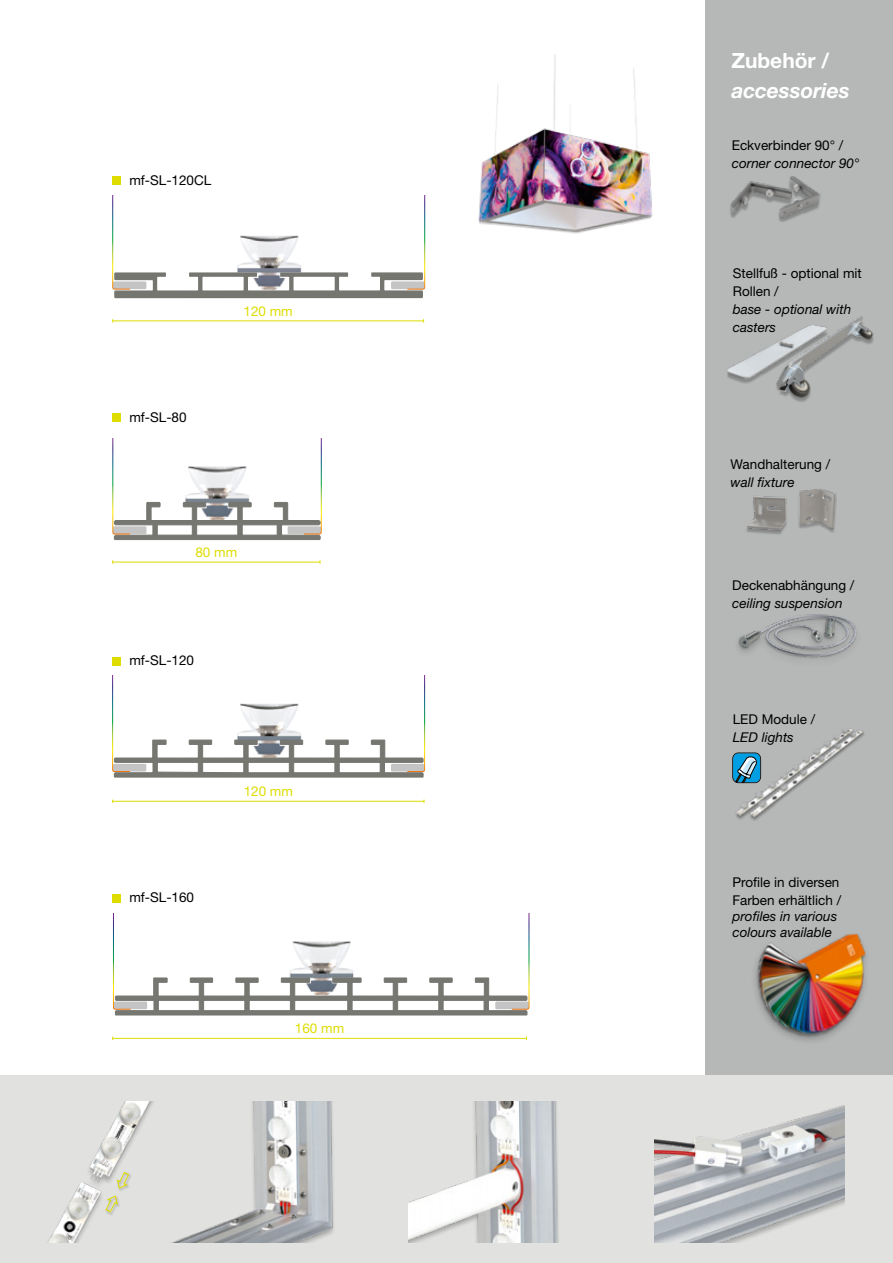
<style>
.page{position:relative;width:893px;height:1263px;background:#fff}
.page>*{position:absolute;margin:0;border:0;box-sizing:border-box;transform-origin:0 0}
.t1{font:italic 700 21px "Helvetica Neue LT Std";color:#fff}
.t2{font:700 21px "Helvetica Neue LT Std";color:#fff}
.t3{font:13.5px/18px "Helvetica Neue LT Std";color:#000}
.t4{font:italic 13.5px/18px "Helvetica Neue LT Std";color:#000}
.t5{font:13.5px "Helvetica Neue LT Std";color:#dedc00}
</style>
<div class="page">
<div style="left:706px;top:0;width:187px;height:1263px;background:#b6b7b7"></div>
<div style="left:0;top:1076px;width:893px;height:187px;background:#e1e1e0"></div>
<hr style="left:113px;top:562px;width:207px;height:1px;background:#dedc00">
<hr style="left:113px;top:801px;width:311px;height:1px;background:#dedc00">
<hr style="left:113px;top:1038px;width:413px;height:1px;background:#dedc00">
<div style="left:112px;top:413px;width:9px;height:9px;background:#dedc00"></div>
<div style="left:112px;top:657px;width:9px;height:8px;background:#dedc00"></div>
<div style="left:112px;top:894px;width:9px;height:8px;background:#dedc00"></div>
<svg style="left:112px;top:438px;width:210px;height:102px"></svg>
<hr style="left:113px;top:320px;width:311px;height:1px;background:#dedc00">
<div style="left:112px;top:176px;width:9px;height:9px;background:#dedc00"></div>
<svg style="left:112px;top:195px;width:313px;height:103px"></svg>
<svg style="left:112px;top:676px;width:313px;height:102px"></svg>
<svg style="left:113px;top:914px;width:416px;height:102px"></svg>
<img style="left:738px;top:614px;width:119px;height:45px">
<img style="left:727px;top:316px;width:147px;height:86px">
<img style="left:746px;top:489px;width:91px;height:46px">
<img style="left:705px;top:702px;width:159px;height:129px">
<svg style="left:732px;top:752px;width:29px;height:31px"></svg>
<img style="left:730px;top:176px;width:91px;height:46px">
<img style="left:190px;top:1101px;width:144px;height:141px">
<img style="left:655px;top:1105px;width:189px;height:137px">
<img style="left:408px;top:1101px;width:151px;height:141px">
<img style="left:48px;top:1101px;width:142px;height:141px">
<div style="left:105px;top:1171px;width:27px;height:45px;background:#000;opacity:.23"></div>
<svg style="left:105px;top:1195px;width:13px;height:17px"></svg>
<svg style="left:117px;top:1172px;width:12px;height:17px"></svg>
<img style="left:755px;top:934px;width:111px;height:106px">
<img style="left:478px;top:54px;width:175px;height:180px">
<p class="t3" style="left:129px;top:171px;width:84px">mf-SL-120CL</p>
<p class="t3" style="left:129px;top:408px;width:59px">mf-SL-80</p>
<p class="t5" style="left:243px;top:303px;width:51px">120 mm</p>
<p class="t5" style="left:195px;top:544px;width:43px">80 mm</p>
<p class="t3" style="left:129px;top:651px;width:66px">mf-SL-120</p>
<p class="t3" style="left:129px;top:888px;width:66px">mf-SL-160</p>
<p class="t5" style="left:244px;top:783px;width:51px">120 mm</p>
<p class="t5" style="left:295px;top:1020px;width:51px">160 mm</p>
<h1 class="t2" style="left:731px;top:48px;width:100px">Zubehör /</h1>
<h1 class="t1" style="left:731px;top:78px;width:120px">accessories</h1>
<p class="t3" style="left:732px;top:136px;width:113px">Eckverbinder 90° /</p>
<p class="t4" style="left:732px;top:154px;width:129px">corner connector 90°</p>
<p class="t3" style="left:733px;top:264px;width:131px">Stellfuß - optional mit<br>Rollen /</p>
<p class="t4" style="left:733px;top:300px;width:120px">base - optional with casters</p>
<p class="t3" style="left:731px;top:455px;width:101px">Wandhalterung /</p>
<p class="t4" style="left:731px;top:473px;width:66px">wall fixture</p>
<p class="t3" style="left:732px;top:576px;width:124px">Deckenabhängung /</p>
<p class="t4" style="left:732px;top:594px;width:112px">ceiling suspension</p>
<p class="t3" style="left:733px;top:710px;width:84px">LED Module /</p>
<p class="t4" style="left:733px;top:728px;width:63px">LED lights</p>
<p class="t3" style="left:732px;top:873px;width:110px">Profile in diversen<br>Farben erhältlich /</p>
<p class="t4" style="left:732px;top:908px;width:106px;line-height:16.2px">profiles in various colours available</p>
</div>
